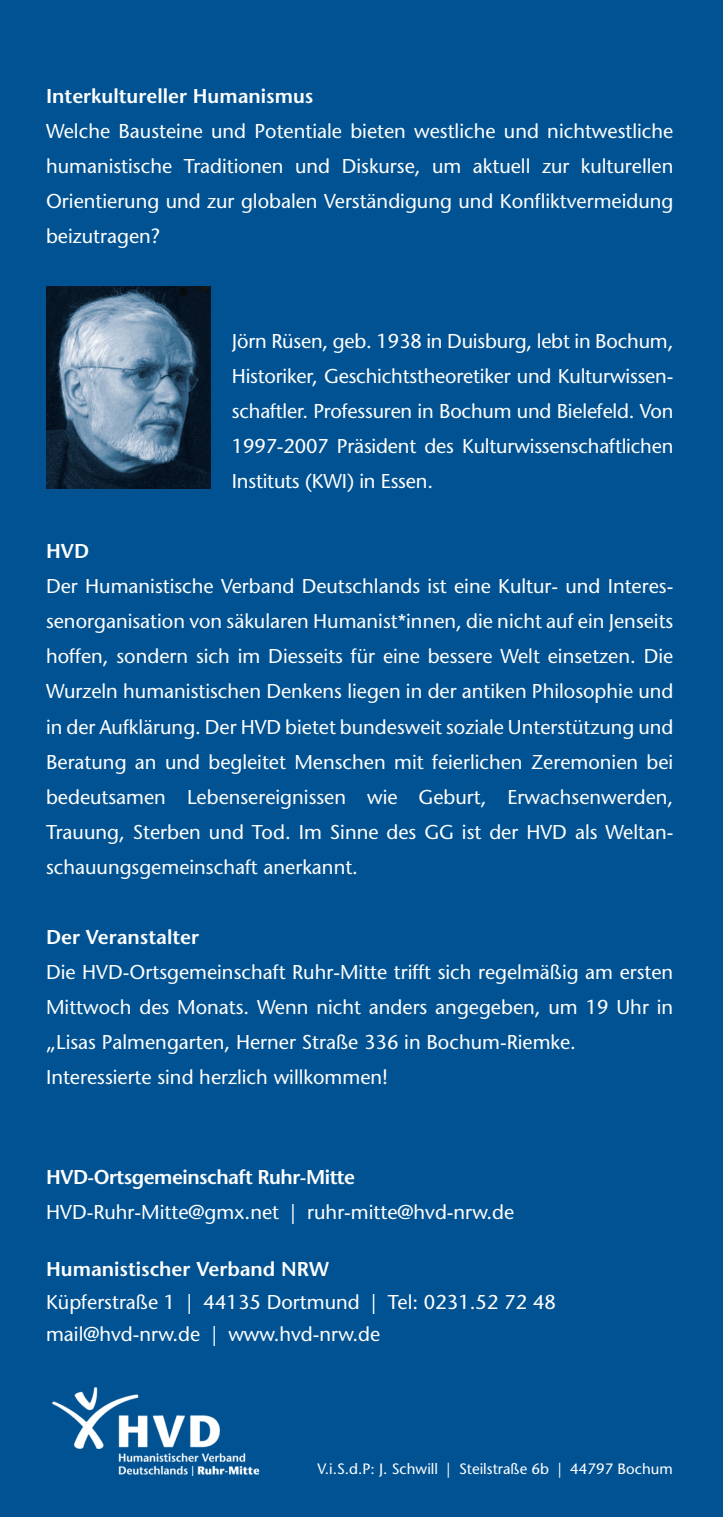
<style>
.page{position:relative;width:723px;height:1517px;background:#005292}
.page>*{position:absolute;margin:0;border:0;box-sizing:border-box;transform-origin:0 0}
.t1{font:500 20px/35px "Stone Sans Std";color:#fff;text-align:justify}
.t2{font:600 20px "Stone Sans Std";color:#fff}
.t3{font:600 20px "Stone Sans Std";letter-spacing:-.025em;color:#fff}
.t4{font:500 15px "Stone Sans Std";color:#fff}
</style>
<div class="page">
<img style="left:46px;top:286px;width:165px;height:203px">
<img style="left:52px;top:1387px;width:208px;height:88px">
<p class="t2" style="left:46px;top:84px;width:269px">Interkultureller Humanismus</p>
<p class="t1" style="left:46px;top:114px;width:629px">Welche Bausteine und Potentiale bieten westliche und nichtwestliche humanistische Traditionen und Diskurse, um aktuell zur kulturellen Orientierung und zur globalen Verständigung und Konfliktvermeidung beizutragen?</p>
<p class="t1" style="left:232px;top:324px;width:443px">Jörn Rüsen, geb. 1938 in Duisburg, lebt in Bochum, Historiker, Geschichtstheoretiker und Kulturwissen&shy;schaftler. Professuren in Bochum und Bielefeld. Von 1997-2007 Präsident des Kulturwissenschaftlichen Instituts (KWI) in Essen.</p>
<p class="t2" style="left:46px;top:539px;width:45px">HVD</p>
<p class="t1" style="left:46px;top:569px;width:629px">Der Humanistische Verband Deutschlands ist eine Kultur- und Interes&shy;senorganisation von säkularen Humanist*innen, die nicht auf ein Jenseits hoffen, sondern sich im Diesseits für eine bessere Welt einsetzen. Die Wurzeln humanistischen Denkens liegen in der antiken Philosophie und in der Aufklärung. Der HVD bietet bundesweit soziale Unterstützung und Beratung an und begleitet Menschen mit feierlichen Zeremonien bei bedeutsamen Lebensereignissen wie Geburt, Erwachsenwerden, Trauung, Sterben und Tod. Im Sinne des GG ist der HVD als Weltan&shy;schauungsgemeinschaft anerkannt.</p>
<p class="t2" style="left:46px;top:924px;width:155px">Der Veranstalter</p>
<p class="t1" style="left:46px;top:954px;width:629px;text-align:left">Die HVD-Ortsgemeinschaft Ruhr-Mitte trifft sich regelmäßig am ersten Mittwoch des Monats. Wenn nicht anders angegeben, um 19 Uhr in „Lisas Palmengarten, Herner Straße 336 in Bochum-Riemke.<br>Interessierte sind herzlich willkommen!</p>
<p class="t3" style="left:46px;top:1164px;width:311px">HVD-Ortsgemeinschaft Ruhr-Mitte</p>
<p class="t1" style="left:46px;top:1194px;width:470px">HVD-Ruhr-Mitte@gmx.net | ruhr-mitte@hvd-nrw.de</p>
<p class="t2" style="left:46px;top:1257px;width:284px">Humanistischer Verband NRW</p>
<p class="t1" style="left:46px;top:1285px;width:511px;line-height:32.5px">Küpferstraße 1 | 44135 Dortmund | Tel: 0231.52 72 48 mail@hvd-nrw.de | www.hvd-nrw.de</p>
<p class="t4" style="left:317px;top:1459px;width:357px">V.i.S.d.P: J. Schwill | Steilstraße 6b | 44797 Bochum</p>
</div>
